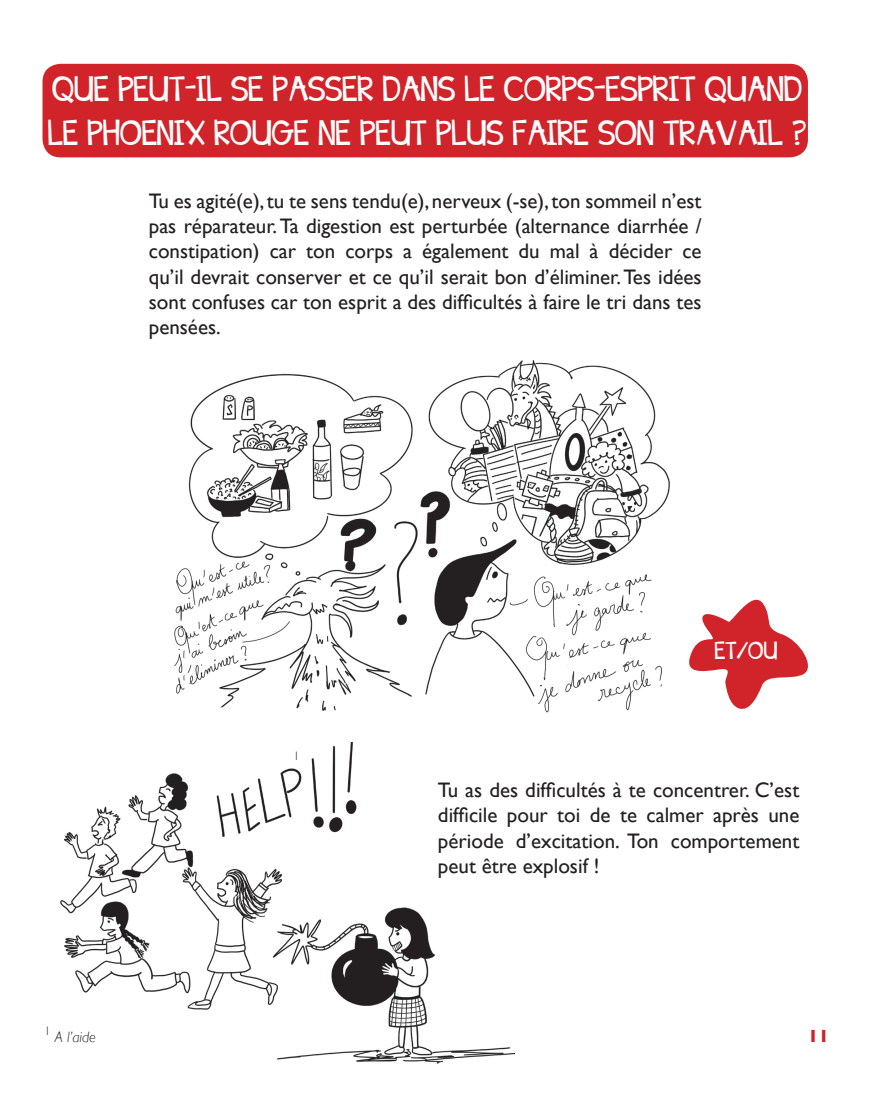
<style>
.page{position:relative;width:893px;height:1106px;background:#fff}
.page>*{position:absolute;margin:0;border:0;box-sizing:border-box;transform-origin:0 0}
.t1{font:36px/43.2px "bangwhackpow";color:#fff}
.t2{font:25.2px "bangwhackpow";color:#fff}
.t3{font:21px/25.2px "Gill Sans";color:#231f20;text-align:justify}
.t4{font:700 18px "Gill Sans";color:#d1232a}
.t5{font:italic 300 15px "Gill Sans";color:#231f20}
.t6{font:300 12.3px "Gill Sans";color:#231f20}
</style>
<div class="page">
<div style="left:43px;top:64px;width:765px;height:93px;background:#d1232a;border-radius:18px"></div>
<img style="left:174px;top:360px;width:496px;height:352px">
<img style="left:64px;top:742px;width:450px;height:322px">
<svg style="left:689px;top:599px;width:119px;height:110px"></svg>
<svg style="left:42px;top:71px;width:38px;height:843px"></svg>
<h1 class="t1" style="left:48px;top:68px;width:760px">QUE PEUT-IL SE PASSER DANS LE CORPS-ESPRIT QUAND<br>LE PHOENIX ROUGE NE PEUT PLUS FAIRE SON TRAVAIL ?</h1>
<p class="t3" style="left:149px;top:188px;width:554px">Tu es agité(e), tu te sens tendu(e), nerveux (-se), ton sommeil n’est pas réparateur. Ta digestion est perturbée (alternance diarrhée / constipation) car ton corps a également du mal à décider ce qu’il devrait conserver et ce qu’il serait bon d’éliminer. Tes idées sont confuses car ton esprit a des difficultés à faire le tri dans tes pensées.</p>
<p class="t6" style="left:293px;top:749px;width:8px">1</p>
<p class="t2" style="left:715px;top:634px;width:64px">ET/OU</p>
<p class="t6" style="left:45px;top:1023px;width:8px">1</p>
<p class="t5" style="left:55px;top:1028px;width:43px">A l’aide</p>
<p class="t3" style="left:438px;top:777px;width:363px">Tu as des difficultés à te concentrer. C’est difficile pour toi de te calmer après une période d’excitation. Ton comportement peut être explosif !</p>
<p class="t4" style="left:808px;top:1025px;width:23px">11</p>
</div>
